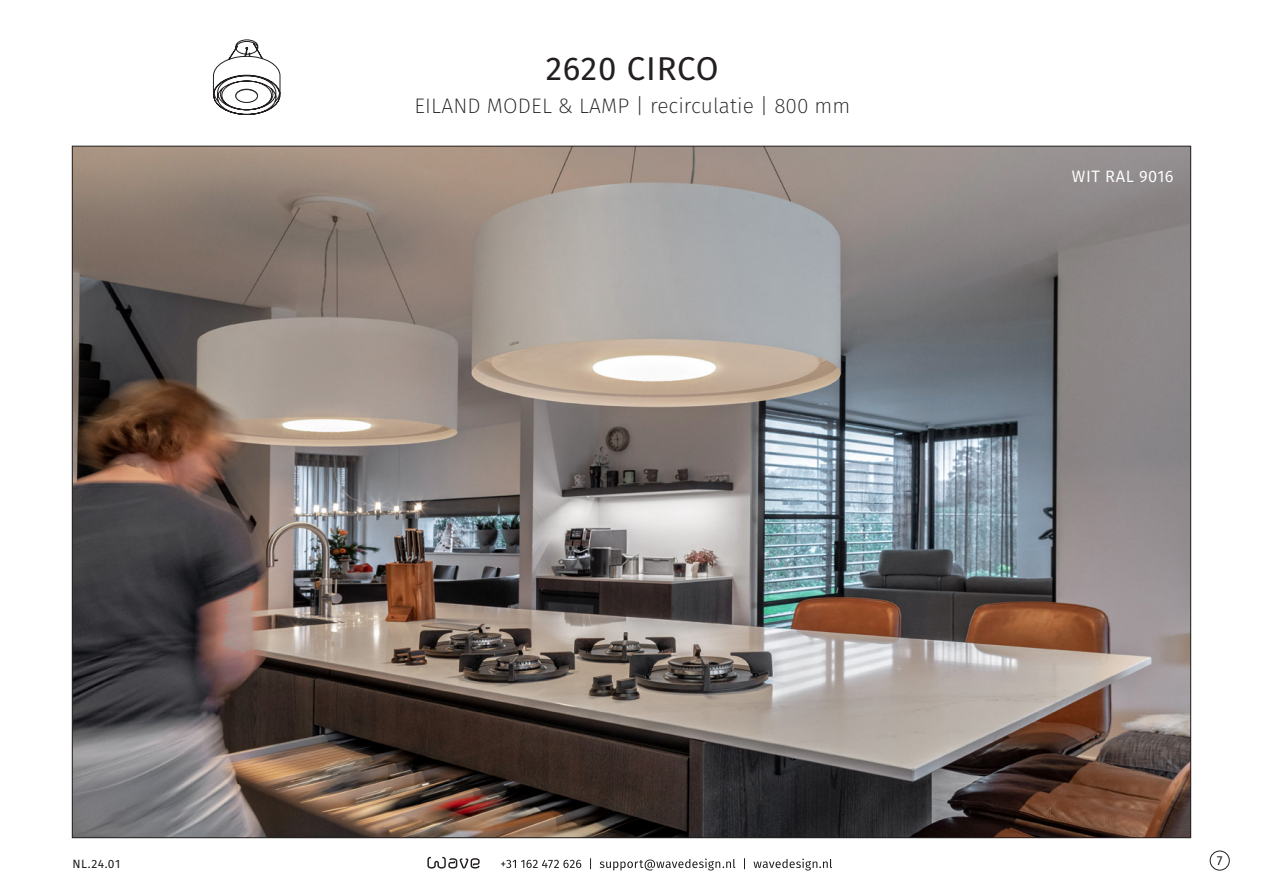
<style>
.page{position:relative;width:1263px;height:893px;background:#fff}
.page>*{position:absolute;margin:0;border:0;box-sizing:border-box;transform-origin:0 0}
.t1{font:33px "Fira Sans";letter-spacing:.025em;color:#231f20}
.t2{font:200 21px "Fira Sans";color:#231f20}
.t3{font:16.5px "Fira Sans";letter-spacing:.035em;color:#fff}
.t4{font:12.9px "Fira Sans";color:#231f20}
.t5{font:12px "Fira Sans";color:#231f20}
</style>
<div class="page">
<img style="left:74px;top:148px;width:1115px;height:688px">
<svg style="left:213px;top:40px;width:67px;height:75px"></svg>
<div style="left:1210px;top:851px;width:19px;height:19px;border:1px solid #231f20;border-radius:50%"></div>
<svg style="left:427px;top:857px;width:53px;height:12px"></svg>
<svg style="left:501px;top:858px;width:331px;height:12px"></svg>
<p class="t1" style="left:546px;top:43px;width:174px">2620 CIRCO</p>
<p class="t2" style="left:414px;top:91px;width:437px">EILAND MODEL &amp; LAMP | recirculatie | 800 mm</p>
<p class="t3" style="left:1072px;top:163px;width:103px">WIT RAL 9016</p>
<p class="t5" style="left:72px;top:855px;width:50px">NL.24.01</p>
<p class="t4" style="left:1217px;top:850px;width:7px">7</p>
</div>
